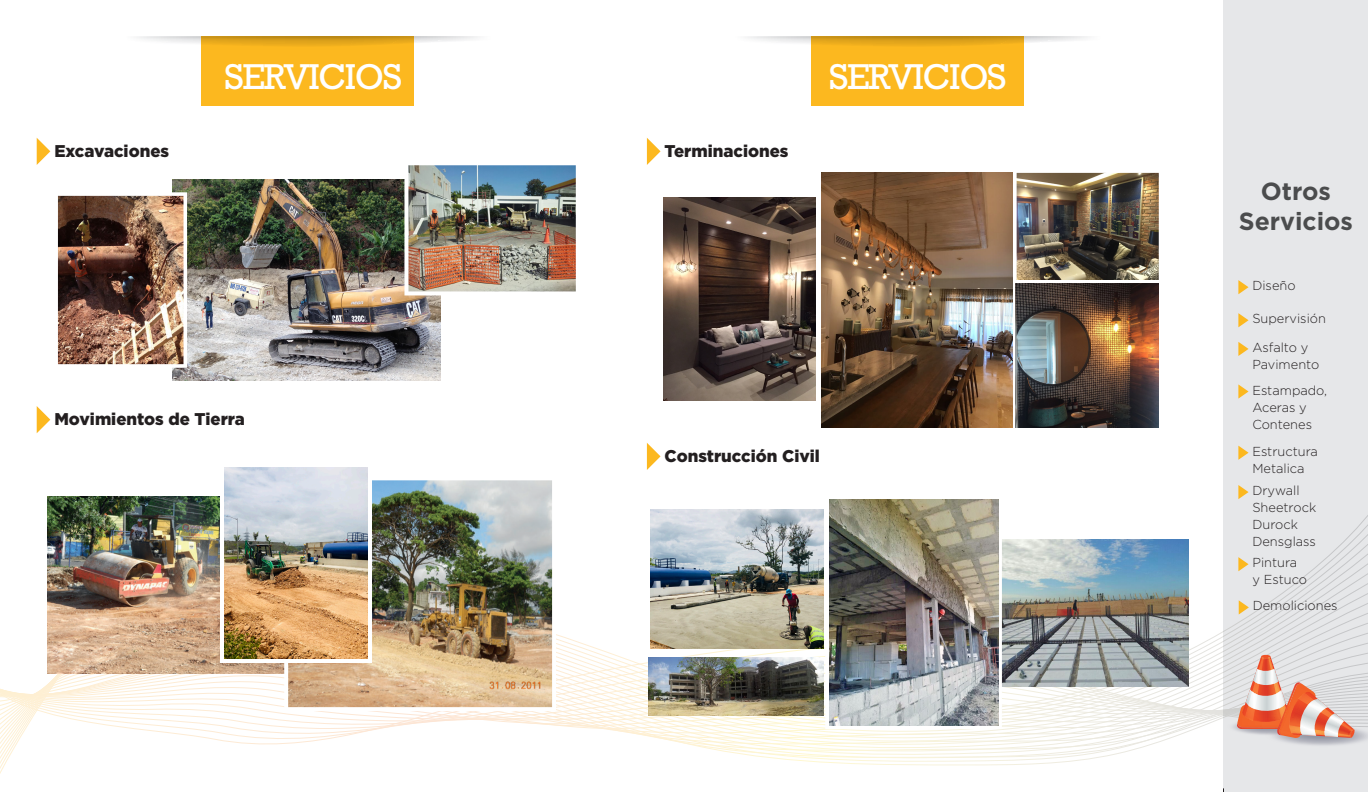
<style>
.page{position:relative;width:1368px;height:792px;background:#fff}
.page>*{position:absolute;margin:0;border:0;box-sizing:border-box;transform-origin:0 0}
.t1{font:36.5px "Rockwell";letter-spacing:-.04em;color:#fff}
.t2{font:700 24.8px/29.7px "Gotham";color:#4b4c4d;text-align:center}
.t3{font:900 17px "Gotham";color:#231f20}
.t4{font:300 13px/17px "Gotham";color:#231f20}
</style>
<div class="page">
<div style="left:1224px;top:0;width:144px;height:792px;background:#e6e7e9"></div>
<svg style="left:0;top:494px;width:1368px;height:294px"></svg>
<img style="left:173px;top:179px;width:267px;height:202px">
<img style="left:57px;top:192px;width:130px;height:176px">
<img style="left:404px;top:165px;width:172px;height:130px">
<img style="left:1002px;top:540px;width:187px;height:146px">
<svg style="left:825px;top:496px;width:177px;height:233px"></svg>
<img style="left:829px;top:500px;width:169px;height:225px">
<img style="left:1015px;top:172px;width:144px;height:120px">
<img style="left:48px;top:496px;width:236px;height:178px">
<img style="left:284px;top:480px;width:272px;height:231px">
<img style="left:821px;top:173px;width:191px;height:255px">
<img style="left:664px;top:197px;width:152px;height:204px">
<img style="left:1016px;top:284px;width:143px;height:144px">
<img style="left:651px;top:510px;width:173px;height:139px">
<div style="left:220px;top:463px;width:152px;height:199px;background:#fff"></div>
<div style="left:201px;top:36px;width:213px;height:69px;background:#fcb81f"></div>
<svg style="left:137px;top:36px;width:341px;height:10px"></svg>
<div style="left:811px;top:36px;width:213px;height:69px;background:#fcb81f"></div>
<svg style="left:747px;top:36px;width:341px;height:10px"></svg>
<svg style="left:37px;top:138px;width:13px;height:27px"></svg>
<svg style="left:37px;top:406px;width:13px;height:27px"></svg>
<svg style="left:647px;top:138px;width:14px;height:27px"></svg>
<svg style="left:647px;top:443px;width:14px;height:27px"></svg>
<svg style="left:1238px;top:280px;width:11px;height:14px"></svg>
<svg style="left:1238px;top:313px;width:11px;height:14px"></svg>
<svg style="left:1238px;top:342px;width:11px;height:14px"></svg>
<svg style="left:1238px;top:384px;width:11px;height:15px"></svg>
<svg style="left:1238px;top:446px;width:11px;height:14px"></svg>
<svg style="left:1238px;top:485px;width:11px;height:14px"></svg>
<svg style="left:1238px;top:557px;width:11px;height:14px"></svg>
<svg style="left:1239px;top:600px;width:10px;height:15px"></svg>
<div style="left:1226px;top:718px;width:82px;height:19px;background:#e5e6e8;border-radius:50%"></div>
<div style="left:1228px;top:718px;width:78px;height:18px;background:#e8e9ed;border-radius:50%"></div>
<div style="left:1229px;top:719px;width:75px;height:17px;background:#e0e0e5;border-radius:50%"></div>
<div style="left:1232px;top:719px;width:70px;height:16px;background:#dadbdf;border-radius:50%"></div>
<div style="left:1234px;top:720px;width:66px;height:14px;background:#d4d5da;border-radius:50%"></div>
<div style="left:1235px;top:720px;width:63px;height:14px;background:#ceced3;border-radius:50%"></div>
<svg style="left:1237px;top:655px;width:131px;height:93px"></svg>
<img style="left:225px;top:468px;width:143px;height:191px">
<img style="left:649px;top:658px;width:175px;height:58px">
<h3 class="t3" style="left:54px;top:139px;width:116px">Excavaciones</h3>
<h1 class="t1" style="left:225px;top:56px;width:179px">SERVICIOS</h1>
<h1 class="t1" style="left:829px;top:56px;width:179px">SERVICIOS</h1>
<h3 class="t3" style="left:665px;top:139px;width:125px">Terminaciones</h3>
<h3 class="t3" style="left:54px;top:407px;width:192px">Movimientos de Tierra</h3>
<h3 class="t3" style="left:665px;top:444px;width:157px">Construcción Civil</h3>
<h2 class="t2" style="left:1239px;top:176px;width:116px">Otros<br>Servicios</h2>
<p class="t4" style="left:1252px;top:277px;width:45px">Diseño</p>
<p class="t4" style="left:1252px;top:310px;width:75px">Supervisión</p>
<p class="t4" style="left:1252px;top:339px;width:68px">Asfalto y<br>Pavimento</p>
<p class="t4" style="left:1252px;top:381px;width:76px">Estampado,<br>Aceras y<br>Contenes</p>
<p class="t4" style="left:1252px;top:443px;width:67px">Estructura<br>Metalica</p>
<p class="t4" style="left:1252px;top:482px;width:65px">Drywall<br>Sheetrock<br>Durock<br>Densglass</p>
<p class="t4" style="left:1252px;top:554px;width:56px">Pintura y Estuco</p>
<p class="t4" style="left:1253px;top:597px;width:86px">Demoliciones</p>
</div>
